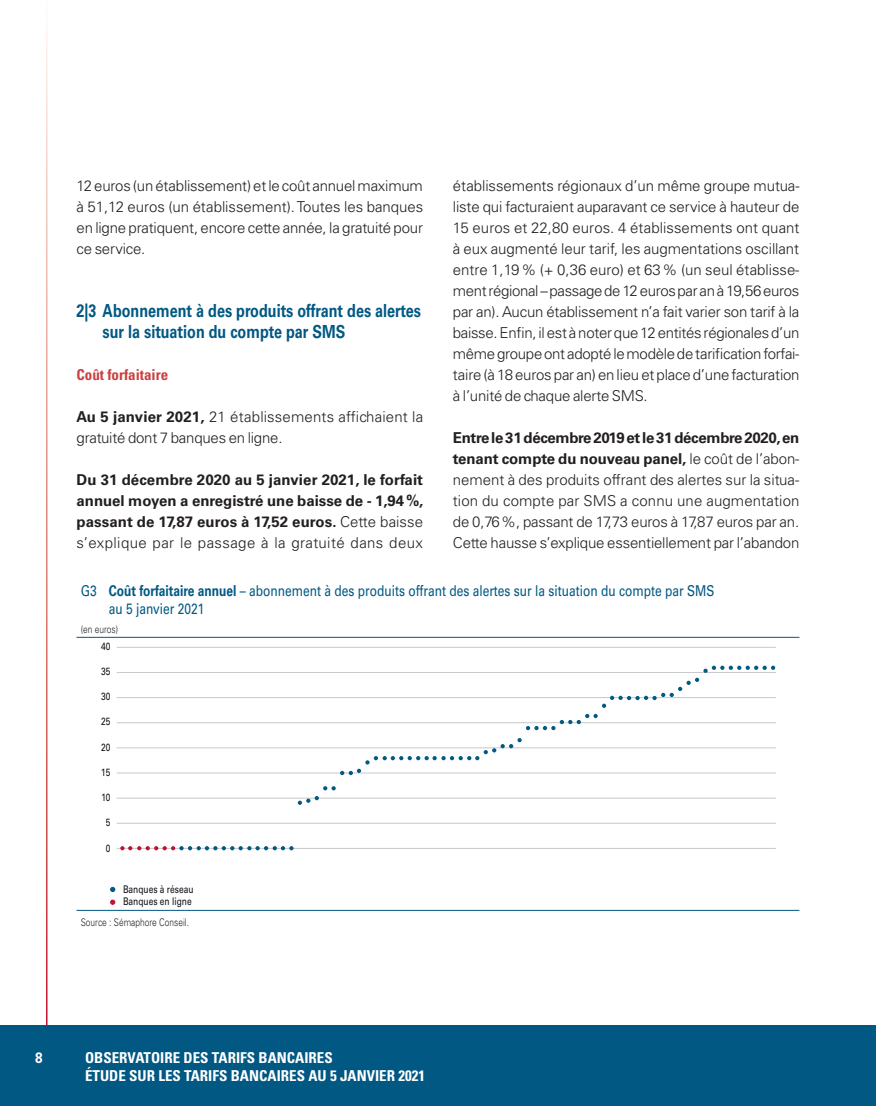
<style>
.page{position:relative;width:876px;height:1106px;background:#fff}
.page>*{position:absolute;margin:0;border:0;box-sizing:border-box;transform-origin:0 0}
.t1{font:700 18px/21px "Univers LT Std";color:#005883;scale:.8 1}
.t2{font:300 15px/21px "Univers LT Std";letter-spacing:-.015em;color:#231f20;text-align:justify}
.t3{font:700 15px/21px "Univers LT Std";color:#231f20;text-align:justify}
.t4{font:15px/18px "Univers LT Std";color:#005883;scale:.8 1}
.t5{font:700 condensed 15px/18px "Univers LT Std";color:#fff}
.t6{font:700 condensed 15px "Univers LT Std";color:#cb4041}
.t7{font:700 15px "Univers LT Std";color:#fff;scale:.9 1}
.t8{font:10.5px/12.8px "Univers LT Std";color:#0d0e15;scale:.8 1}
.t9{font:300 10.5px "Univers LT Std";color:#231f20;scale:.8 1}
.s1{font-weight:700}
.s2{font-weight:300}
</style>
<div class="page">
<div style="left:0;top:1025px;width:876px;height:81px;background:#005883"></div>
<hr style="left:77px;top:910px;width:722px;height:1px;background:#005883">
<hr style="left:77px;top:637px;width:722px;height:1px;background:#005883">
<hr style="left:117px;top:647px;width:659px;height:1px;background:#c7c8ca">
<hr style="left:117px;top:672px;width:659px;height:1px;background:#c7c8ca">
<hr style="left:117px;top:722px;width:659px;height:1px;background:#c7c8ca">
<hr style="left:117px;top:697px;width:659px;height:1px;background:#c7c8ca">
<hr style="left:117px;top:747px;width:659px;height:1px;background:#c7c8ca">
<hr style="left:117px;top:772px;width:659px;height:1px;background:#c7c8ca">
<hr style="left:117px;top:797px;width:659px;height:1px;background:#c7c8ca">
<hr style="left:117px;top:823px;width:659px;height:1px;background:#c7c8ca">
<hr style="left:117px;top:848px;width:659px;height:1px;background:#c7c8ca">
<svg style="left:110px;top:887px;width:5px;height:4px"></svg>
<svg style="left:110px;top:900px;width:5px;height:4px"></svg>
<svg style="left:120px;top:846px;width:174px;height:4px"></svg>
<svg style="left:298px;top:796px;width:21px;height:9px"></svg>
<svg style="left:323px;top:786px;width:13px;height:4px"></svg>
<svg style="left:340px;top:738px;width:182px;height:37px"></svg>
<svg style="left:526px;top:714px;width:72px;height:16px"></svg>
<svg style="left:602px;top:665px;width:173px;height:43px"></svg>
<p class="t2" style="left:77px;top:175px;width:348px">12 euros (un établissement) et le coût annuel maximum à 51,12 euros (un établissement). Toutes les banques en ligne pratiquent, encore cette année, la gratuité pour ce service.</p>
<p class="t1" style="left:103px;top:300px;width:400px;text-indent:-26px">2|3 Abonnement à des produits offrant des alertes sur la situation du compte par SMS</p>
<p class="t6" style="left:77px;top:366px;width:93px">Coût forfaitaire</p>
<p class="t2" style="left:77px;top:406px;width:348px"><span class="s1">Au 5 janvier 2021,</span> 21 établissements affichaient la gratuité dont 7 banques en ligne.</p>
<p class="t3" style="left:77px;top:469px;width:348px">Du 31 décembre 2020 au 5 janvier 2021, le forfait annuel moyen a enregistré une baisse de - 1,94%, passant de 17,87 euros à 17,52 euros. <span class="s2">Cette baisse s’explique par le passage à la gratuité dans deux</span></p>
<p class="t2" style="left:453px;top:175px;width:348px">établissements régionaux d’un même groupe mutua&shy;liste qui facturaient auparavant ce service à hauteur de 15 euros et 22,80 euros. 4 établissements ont quant à eux augmenté leur tarif, les augmentations oscillant entre 1,19% (+ 0,36 euro) et 63% (un seul établisse&shy;ment régional – passage de 12 euros par an à 19,56 euros par an). Aucun établissement n’a fait varier son tarif à la baisse. Enfin, il est à noter que 12 entités régionales d’un même groupe ont adopté le modèle de tarification forfai&shy;taire (à 18 euros par an) en lieu et place d’une facturation à l’unité de chaque alerte SMS.</p>
<p class="t2" style="left:453px;top:427px;width:348px"><span class="s1">Entre le 31 décembre 2019 et le 31 décembre 2020, en tenant compte du nouveau panel,</span> le coût de l’abon&shy;nement à des produits offrant des alertes sur la situa&shy;tion du compte par SMS a connu une augmentation de 0,76%, passant de 17,73 euros à 17,87 euros par an.<br>Cette hausse s’explique essentiellement par l’abandon</p>
<p class="t4" style="left:109px;top:581px;width:759px;text-indent:-28px">G3 <span class="s1">Coût forfaitaire annuel</span> – abonnement à des produits offrant des alertes sur la situation du compte par SMS au 5 janvier 2021</p>
<p class="t9" style="left:81px;top:623px;width:48px">(en euros)</p>
<p class="t8" style="left:101px;top:639px;width:13px">40</p>
<p class="t8" style="left:101px;top:664px;width:13px">35</p>
<p class="t8" style="left:101px;top:690px;width:13px">30</p>
<p class="t8" style="left:101px;top:715px;width:13px">25</p>
<p class="t8" style="left:101px;top:740px;width:13px">20</p>
<p class="t8" style="left:101px;top:765px;width:13px">15</p>
<p class="t8" style="left:102px;top:791px;width:13px">10</p>
<p class="t8" style="left:106px;top:816px;width:7px">5</p>
<p class="t8" style="left:106px;top:841px;width:7px">0</p>
<p class="t8" style="left:123px;top:882px;width:90px">Banques à réseau<br>Banques en ligne</p>
<p class="t9" style="left:81px;top:916px;width:137px">Source : Sémaphore Conseil.</p>
<p class="t7" style="left:35px;top:1049px;width:10px">8</p>
<p class="t5" style="left:85px;top:1049px;width:341px">OBSERVATOIRE DES TARIFS BANCAIRES<br>ÉTUDE SUR LES TARIFS BANCAIRES AU 5 JANVIER 2021</p>
</div>
